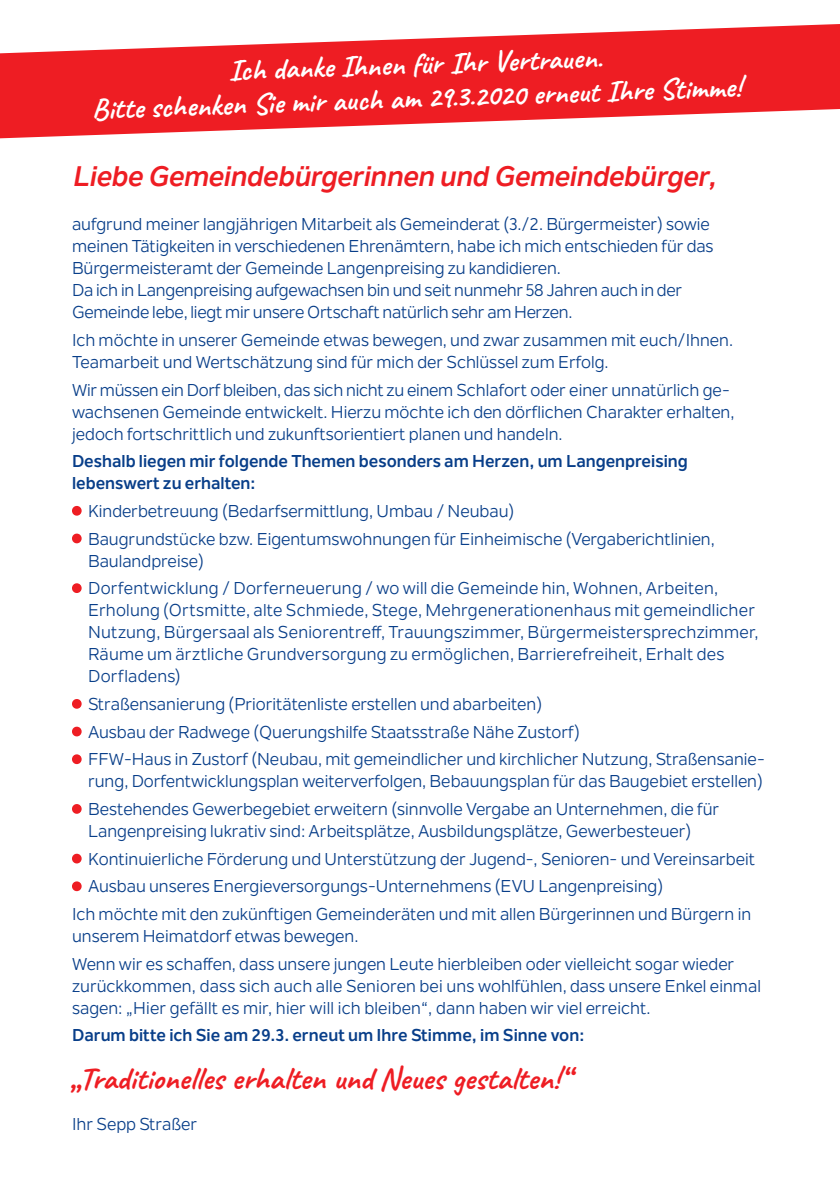
<style>
.page{position:relative;width:840px;height:1191px;background:#fff}
.page>*{position:absolute;margin:0;border:0;box-sizing:border-box;transform-origin:0 0}
.t1{font:700 32px "Caveat";letter-spacing:.005em;color:#ee1d23}
.t2{font:700 30px/34px "Caveat";color:#fff;text-align:center}
.t3{font:italic 700 28px "Nolan Next";color:#ee1d23}
.t4{font:17px/22px "Nolan Next";color:#083e89}
.t5{font:700 17px/22px "Nolan Next";color:#083e89}
.s1{font-weight:800;color:#ee1d23}
</style>
<div class="page">
<svg style="left:0;top:24px;width:839px;height:114px;fill:#ee1d23"></svg>
<h2 class="t2" style="left:90px;top:58px;width:651px;rotate:-2deg">Ich danke Ihnen für Ihr Vertrauen.<br>Bitte schenken Sie mir auch am 29.3.2020 erneut Ihre Stimme!</h2>
<h3 class="t3" style="left:72px;top:159px;width:644px">Liebe Gemeindebürgerinnen und Gemeindebürger,</h3>
<p class="t4" style="left:72px;top:213px;width:642px">aufgrund meiner langjährigen Mitarbeit als Gemeinderat (3./2. Bürgermeister) sowie meinen Tätigkeiten in verschiedenen Ehrenämtern, habe ich mich entschieden für das Bürgermeisteramt der Gemeinde Langenpreising zu kandidieren.<br>Da ich in Langenpreising aufgewachsen bin und seit nunmehr 58 Jahren auch in der Gemeinde lebe, liegt mir unsere Ortschaft natürlich sehr am Herzen.</p>
<p class="t4" style="left:72px;top:329px;width:662px">Ich möchte in unserer Gemeinde etwas bewegen, und zwar zusammen mit euch/Ihnen.<br>Teamarbeit und Wertschätzung sind für mich der Schlüssel zum Erfolg.</p>
<p class="t4" style="left:72px;top:378px;width:663px">Wir müssen ein Dorf bleiben, das sich nicht zu einem Schlafort oder einer unnatürlich ge&shy;wachsenen Gemeinde entwickelt. Hierzu möchte ich den dörflichen Charakter erhalten, jedoch fortschrittlich und zukunftsorientiert planen und handeln.</p>
<p class="t5" style="left:72px;top:450px;width:617px">Deshalb liegen mir folgende Themen besonders am Herzen, um Langenpreising lebenswert zu erhalten:</p>
<p class="t4" style="left:72px;top:500px;width:443px"><span class="s1">•</span> Kinderbetreuung (Bedarfsermittlung, Umbau / Neubau)</p>
<p class="t4" style="left:88px;top:527px;width:628px;text-indent:-16px"><span class="s1">•</span> Baugrundstücke bzw. Eigentumswohnungen für Einheimische (Vergaberichtlinien,<br>Baulandpreise)</p>
<p class="t4" style="left:88px;top:577px;width:671px;text-indent:-16px"><span class="s1">•</span> Dorfentwicklung / Dorferneuerung / wo will die Gemeinde hin, Wohnen, Arbeiten, Erholung (Ortsmitte, alte Schmiede, Stege, Mehrgenerationenhaus mit gemeindlicher Nutzung, Bürgersaal als Seniorentreff, Trauungszimmer, Bürgermeistersprechzimmer, Räume um ärztliche Grundversorgung zu ermöglichen, Barrierefreiheit, Erhalt des Dorfladens)</p>
<p class="t4" style="left:72px;top:693px;width:471px"><span class="s1">•</span> Straßensanierung (Prioritätenliste erstellen und abarbeiten)</p>
<p class="t4" style="left:72px;top:720px;width:509px"><span class="s1">•</span> Ausbau der Radwege (Querungshilfe Staatsstraße Nähe Zustorf)</p>
<p class="t4" style="left:72px;top:748px;width:693px;text-align:right"><span class="s1">•</span> FFW-Haus in Zustorf (Neubau, mit gemeindlicher und kirchlicher Nutzung, Straßensanie&shy;rung, Dorfentwicklungsplan weiterverfolgen, Bebauungsplan für das Baugebiet erstellen)</p>
<p class="t4" style="left:88px;top:798px;width:632px;text-indent:-16px"><span class="s1">•</span> Bestehendes Gewerbegebiet erweitern (sinnvolle Vergabe an Unternehmen, die für<br>Langenpreising lukrativ sind: Arbeitsplätze, Ausbildungsplätze, Gewerbesteuer)</p>
<p class="t4" style="left:72px;top:847px;width:684px"><span class="s1">•</span> Kontinuierliche Förderung und Unterstützung der Jugend-, Senioren- und Vereinsarbeit</p>
<p class="t4" style="left:72px;top:872px;width:680px;line-height:27.6px"><span class="s1">•</span> Ausbau unseres Energieversorgungs-Unternehmens (EVU Langenpreising)<br>Ich möchte mit den zukünftigen Gemeinderäten und mit allen Bürgerinnen und Bürgern in</p>
<p class="t4" style="left:72px;top:922px;width:663px;line-height:27.6px">unserem Heimatdorf etwas bewegen.<br>Wenn wir es schaffen, dass unsere jungen Leute hierbleiben oder vielleicht sogar wieder</p>
<p class="t4" style="left:72px;top:974px;width:690px">zurückkommen, dass sich auch alle Senioren bei uns wohlfühlen, dass unsere Enkel einmal sagen: „Hier gefällt es mir, hier will ich bleiben“, dann haben wir viel erreicht.</p>
<p class="t5" style="left:72px;top:1024px;width:513px">Darum bitte ich Sie am 29.3. erneut um Ihre Stimme, im Sinne von:</p>
<h1 class="t1" style="left:71px;top:1058px;width:499px">„Traditionelles erhalten und Neues gestalten!“</h1>
<p class="t4" style="left:72px;top:1112px;width:126px">Ihr Sepp Straßer</p>
</div>
